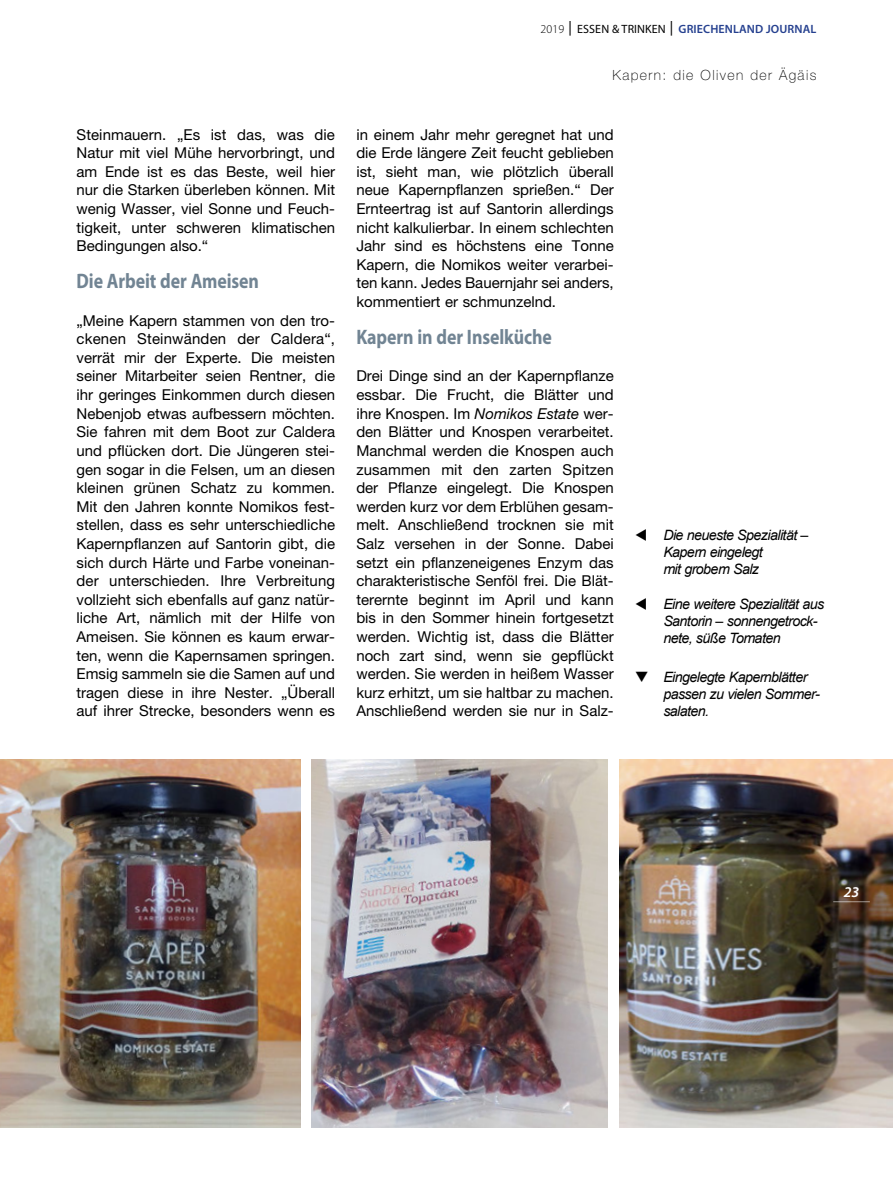
<style>
.page{position:relative;width:893px;height:1191px;background:#fff}
.page>*{position:absolute;margin:0;border:0;box-sizing:border-box;transform-origin:0 0}
.t1{font:700 21px "Myriad Pro";letter-spacing:-.005em;color:#718493;scale:.85 1}
.t2{font:15px/18.6px "Helvetica Neue LT Pro";color:#000;text-align:justify}
.t3{font:italic 600 15px "Myriad Pro";color:#fff}
.t4{font:italic 14.25px/17px "Arial";letter-spacing:-.04em;color:#000}
.t5{font:100 14.1px "Helvetica Neue LT Pro";letter-spacing:.1em;color:#000}
.t6{font:600 12px "Myriad Pro";letter-spacing:.01em;color:#25408f}
.s1{font-weight:300;color:#000}
.s2{font-family:"Arial Unicode MS";font-weight:400;color:#000}
.s3{font-weight:400;color:#000}
.s4{font-style:italic}
</style>
<div class="page">
<img style="left:619px;top:759px;width:274px;height:368px">
<img style="left:0;top:759px;width:300px;height:368px">
<img style="left:311px;top:759px;width:296px;height:368px">
<hr style="left:833px;top:901px;width:37px;height:1px;background:#fff">
<p class="t2" style="left:77px;top:125px;width:260px">Steinmauern. „Es ist das, was die Natur mit viel Mühe hervorbringt, und am Ende ist es das Beste, weil hier nur die Starken überleben können. Mit wenig Wasser, viel Sonne und Feuch&shy;tigkeit, unter schweren klimatischen Bedingungen also.“</p>
<p class="t1" style="left:77px;top:268px;width:216px">Die Arbeit der Ameisen</p>
<p class="t2" style="left:77px;top:311px;width:260px">„Meine Kapern stammen von den tro&shy;ckenen Steinwänden der Caldera“, verrät mir der Experte. Die meisten seiner Mitarbeiter seien Rentner, die ihr geringes Einkommen durch diesen Nebenjob etwas aufbessern möchten.<br>Sie fahren mit dem Boot zur Caldera und pflücken dort. Die Jüngeren stei&shy;gen sogar in die Felsen, um an diesen kleinen grünen Schatz zu kommen.<br>Mit den Jahren konnte Nomikos fest&shy;stellen, dass es sehr unterschiedliche Kapernpflanzen auf Santorin gibt, die sich durch Härte und Farbe voneinan&shy;der unterschieden. Ihre Verbreitung vollzieht sich ebenfalls auf ganz natür&shy;liche Art, nämlich mit der Hilfe von Ameisen. Sie können es kaum erwar&shy;ten, wenn die Kapernsamen springen.<br>Emsig sammeln sie die Samen auf und tragen diese in ihre Nester. „Überall auf ihrer Strecke, besonders wenn es</p>
<p class="t6" style="left:540px;top:22px;width:277px"><span class="s1">2019</span> <span class="s2">▏</span><span class="s3">ESSEN &amp; TRINKEN</span> <span class="s2">▏</span>GRIECHENLAND JOURNAL</p>
<p class="t5" style="left:612px;top:67px;width:205px">Kapern: die Oliven der Ägäis</p>
<p class="t2" style="left:356px;top:125px;width:259px">in einem Jahr mehr geregnet hat und die Erde längere Zeit feucht geblieben ist, sieht man, wie plötzlich überall neue Kapernpflanzen sprießen.“ Der Ernteertrag ist auf Santorin allerdings nicht kalkulierbar. In einem schlechten Jahr sind es höchstens eine Tonne Kapern, die Nomikos weiter verarbei&shy;ten kann. Jedes Bauernjahr sei anders, kommentiert er schmunzelnd.</p>
<p class="t1" style="left:356px;top:323px;width:232px">Kapern in der Inselküche</p>
<p class="t2" style="left:356px;top:367px;width:259px">Drei Dinge sind an der Kapernpflanze essbar. Die Frucht, die Blätter und ihre Knospen. Im <span class="s4">Nomikos Estate</span> wer&shy;den Blätter und Knospen verarbeitet.<br>Manchmal werden die Knospen auch zusammen mit den zarten Spitzen der Pflanze eingelegt. Die Knospen werden kurz vor dem Erblühen gesam&shy;melt. Anschließend trocknen sie mit Salz versehen in der Sonne. Dabei setzt ein pflanzeneigenes Enzym das charakteristische Senföl frei. Die Blät&shy;terernte beginnt im April und kann bis in den Sommer hinein fortgesetzt werden. Wichtig ist, dass die Blätter noch zart sind, wenn sie gepflückt werden. Sie werden in heißem Wasser kurz erhitzt, um sie haltbar zu machen.<br>Anschließend werden sie nur in Salz-</p>
<p class="t4" style="left:663px;top:526px;width:147px;text-indent:-29px">▼ Die neueste Spezialität –<br>Kapern eingelegt</p>
<p class="t4" style="left:663px;top:560px;width:97px">mit grobem Salz</p>
<p class="t4" style="left:663px;top:595px;width:162px;text-indent:-28px">▼ Eine weitere Spezialität aus<br>Santorin – sonnengetrock&shy;nete, süße Tomaten</p>
<p class="t4" style="left:663px;top:669px;width:158px;text-indent:-28px">❑ Eingelegte Kapernblätter passen zu vielen Sommer&shy;salaten.</p>
<p class="t3" style="left:844px;top:882px;width:17px">23</p>
</div>
